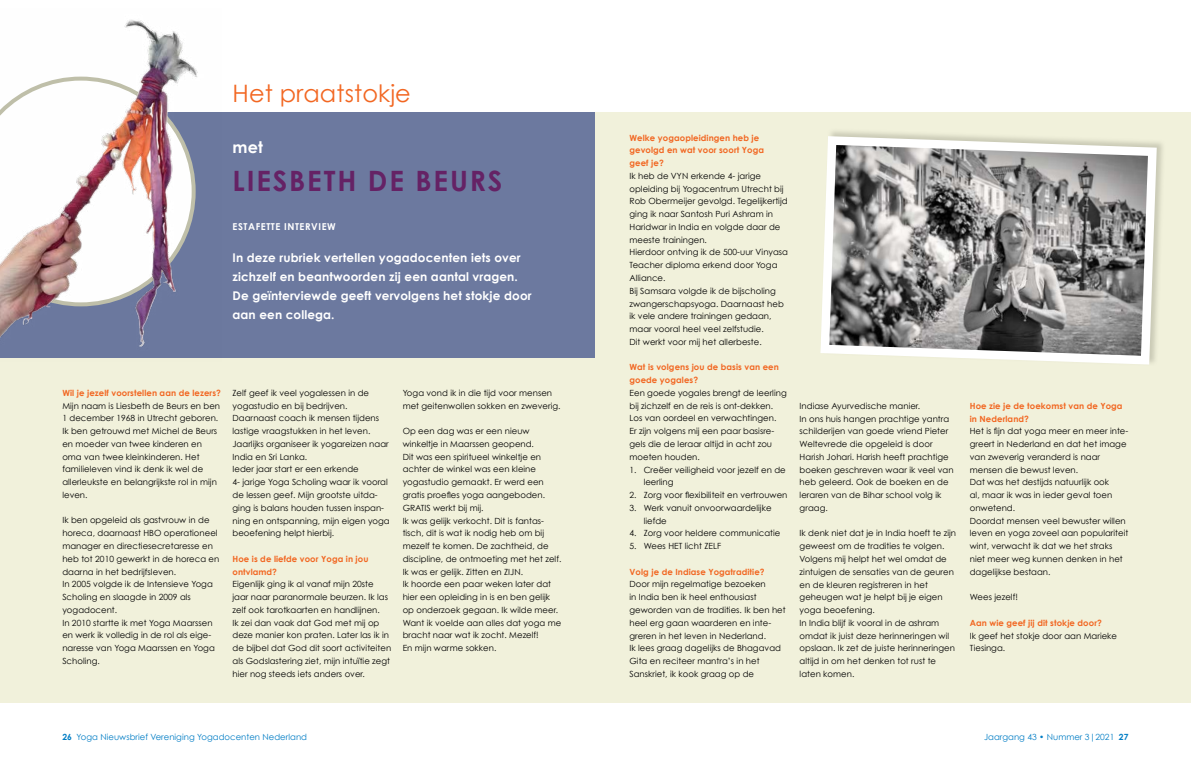
<style>
.page{position:relative;width:1191px;height:766px;background:#fff}
.page>*{position:absolute;margin:0;border:0;box-sizing:border-box;transform-origin:0 0}
.t1{font:700 28px "Century Gothic";letter-spacing:.065em;color:#652265}
.t2{font:24px "Century Gothic";letter-spacing:.005em;color:#f26722}
.t3{font:700 16px "Century Gothic";color:#fff}
.t4{font:700 12px/19.1px "Century Gothic";letter-spacing:.01em;color:#fff}
.t5{font:700 9.5px "Century Gothic";letter-spacing:.06em;color:#fff}
.t6{font:8.5px/12.8px "Century Gothic";letter-spacing:.005em;color:#000}
.t7{font:700 8.5px/12.8px "Century Gothic";letter-spacing:.01em;color:#f26722}
.t8{font:8.5px "Century Gothic";letter-spacing:.005em;color:#007dc5}
.s1{font-weight:700}
</style>
<div class="page">
<div style="left:0;top:112px;width:595px;height:590px;background:#f1f1db"></div>
<div style="left:0;top:112px;width:595px;height:245px;background:#6c799f"></div>
<div style="left:595px;top:112px;width:596px;height:590px;background:#f1f1db"></div>
<img style="left:0;top:20px;width:221px;height:338px">
<div style="left:819px;top:128px;width:346px;height:237px;background:#90907e;opacity:.4"></div>
<svg style="left:820px;top:136px;width:336px;height:228px"></svg>
<img style="left:829px;top:145px;width:319px;height:210px">
<h2 class="t2" style="left:232px;top:79px;width:180px">Het praatstokje</h2>
<h3 class="t3" style="left:232px;top:137px;width:32px">met</h3>
<h1 class="t1" style="left:232px;top:164px;width:271px">LIESBETH DE BEURS</h1>
<p class="t5" style="left:232px;top:220px;width:105px">ESTAFETTE INTERVIEW</p>
<h3 class="t4" style="left:232px;top:247px;width:301px">In deze rubriek vertellen yogadocenten iets over zichzelf en beantwoorden zij een aantal vragen.<br>De geïnterviewde geeft vervolgens het stokje door aan een collega.</h3>
<p class="t7" style="left:62px;top:386px;width:160px">Wil je jezelf voorstellen aan de lezers?</p>
<p class="t6" style="left:62px;top:399px;width:159px">Mijn naam is Liesbeth de Beurs en ben<br>1 december 1968 in Utrecht geboren.<br>Ik ben getrouwd met Michel de Beurs en moeder van twee kinderen en oma van twee kleinkinderen. Het familieleven vind ik denk ik wel de allerleukste en belangrijkste rol in mijn leven.</p>
<p class="t6" style="left:62px;top:513px;width:158px">Ik ben opgeleid als gastvrouw in de horeca, daarnaast HBO operationeel manager en directiesecretaresse en heb tot 2010 gewerkt in de horeca en daarna in het bedrijfsleven.<br>In 2005 volgde ik de Intensieve Yoga<br>Scholing en slaagde in 2009 als yogadocent.<br>In 2010 startte ik met Yoga Maarssen en werk ik volledig in de rol als eige&shy;naresse van Yoga Maarssen en Yoga<br>Scholing.</p>
<p class="t6" style="left:232px;top:386px;width:159px">Zelf geef ik veel yogalessen in de yogastudio en bij bedrijven.<br>Daarnaast coach ik mensen tijdens lastige vraagstukken in het leven.<br>Jaarlijks organiseer ik yogareizen naar India en Sri Lanka.<br>Ieder jaar start er een erkende<br>4- jarige Yoga Scholing waar ik vooral de lessen geef. Mijn grootste uitda&shy;ging is balans houden tussen inspan&shy;ning en ontspanning, mijn eigen yoga beoefening helpt hierbij.</p>
<p class="t7" style="left:232px;top:552px;width:138px">Hoe is de liefde voor Yoga in jou ontvlamd?</p>
<p class="t6" style="left:232px;top:577px;width:160px">Eigenlijk ging ik al vanaf mijn 20ste jaar naar paranormale beurzen. Ik las zelf ook tarotkaarten en handlijnen.<br>Ik zei dan vaak dat God met mij op deze manier kon praten. Later las ik in de bijbel dat God dit soort activiteiten als Godslastering ziet, mijn intuïtie zegt hier nog steeds iets anders over.</p>
<p class="t6" style="left:403px;top:386px;width:159px">Yoga vond ik in die tijd voor mensen met geitenwollen sokken en zweverig.</p>
<p class="t6" style="left:403px;top:424px;width:160px">Op een dag was er een nieuw winkeltje in Maarssen geopend.<br>Dit was een spiritueel winkeltje en achter de winkel was een kleine yogastudio gemaakt. Er werd een gratis proefles yoga aangeboden.<br>GRATIS werkt bij mij.<br>Ik was gelijk verkocht. Dit is fantas&shy;tisch, dit is wat ik nodig heb om bij mezelf te komen. De zachtheid, de discipline, de ontmoeting met het zelf.<br>Ik was er gelijk. Zitten en ZIJN.<br>Ik hoorde een paar weken later dat hier een opleiding in is en ben gelijk op onderzoek gegaan. Ik wilde meer.<br>Want ik voelde aan alles dat yoga me bracht naar wat ik zocht. Mezelf!<br>En mijn warme sokken.</p>
<p class="t7" style="left:629px;top:131px;width:136px">Welke yogaopleidingen heb je gevolgd en wat voor soort Yoga geef je?</p>
<p class="t6" style="left:629px;top:169px;width:160px">Ik heb de VYN erkende 4- jarige opleiding bij Yogacentrum Utrecht bij<br>Rob Obermeijer gevolgd. Tegelijkertijd ging ik naar Santosh Puri Ashram in<br>Haridwar in India en volgde daar de meeste trainingen.<br>Hierdoor ontving ik de 500-uur Vinyasa<br>Teacher diploma erkend door Yoga<br>Alliance.<br>Bij Samsara volgde ik de bijscholing zwangerschapsyoga. Daarnaast heb ik vele andere trainingen gedaan, maar vooral heel veel zelfstudie.<br>Dit werkt voor mij het allerbeste.</p>
<p class="t7" style="left:629px;top:360px;width:151px">Wat is volgens jou de basis van een goede yogales?</p>
<p class="t6" style="left:629px;top:386px;width:159px">Een goede yogales brengt de leerling bij zichzelf en de reis is ont-dekken.<br>Los van oordeel en verwachtingen.<br>Er zijn volgens mij een paar basisre&shy;gels die de leraar altijd in acht zou moeten houden.</p>
<p class="t6" style="left:643px;top:463px;width:144px;text-indent:-14px">1. Creëer veiligheid voor jezelf en de leerling</p>
<p class="t6" style="left:629px;top:488px;width:159px">2. Zorg voor flexibiliteit en vertrouwen</p>
<p class="t6" style="left:643px;top:501px;width:129px;text-indent:-14px">3. Werk vanuit onvoorwaardelijke liefde</p>
<p class="t6" style="left:629px;top:526px;width:152px">4. Zorg voor heldere communicatie</p>
<p class="t6" style="left:629px;top:539px;width:93px">5. Wees HET licht ZELF</p>
<p class="t7" style="left:629px;top:565px;width:137px">Volg je de Indiase Yogatraditie?</p>
<p class="t6" style="left:629px;top:577px;width:158px">Door mijn regelmatige bezoeken<br>in India ben ik heel enthousiast geworden van de tradities. Ik ben het heel erg gaan waarderen en inte&shy;greren in het leven in Nederland.<br>Ik lees graag dagelijks de Bhagavad<br>Gita en reciteer mantra’s in het<br>Sanskriet, ik kook graag op de</p>
<p class="t6" style="left:799px;top:399px;width:155px">Indiase Ayurvedische manier.<br>In ons huis hangen prachtige yantra schilderijen van goede vriend Pieter<br>Weltevrede die opgeleid is door<br>Harish Johari. Harish heeft prachtige boeken geschreven waar ik veel van heb geleerd. Ook de boeken en de leraren van de Bihar school volg ik graag.</p>
<p class="t6" style="left:799px;top:526px;width:158px">Ik denk niet dat je in India hoeft te zijn geweest om de tradities te volgen.<br>Volgens mij helpt het wel omdat de zintuigen de sensaties van de geuren en de kleuren registreren in het geheugen wat je helpt bij je eigen yoga beoefening.<br>In India blijf ik vooral in de ashram omdat ik juist deze herinneringen wil opslaan. Ik zet de juiste herinneringen altijd in om het denken tot rust te laten komen.</p>
<p class="t7" style="left:969px;top:399px;width:154px">Hoe zie je de toekomst van de Yoga in Nederland?</p>
<p class="t6" style="left:969px;top:424px;width:160px">Het is fijn dat yoga meer en meer inte&shy;greert in Nederland en dat het image van zweverig veranderd is naar mensen die bewust leven.<br>Dat was het destijds natuurlijk ook<br>al, maar ik was in ieder geval toen onwetend.<br>Doordat mensen veel bewuster willen leven en yoga zoveel aan populariteit wint, verwacht ik dat we het straks niet meer weg kunnen denken in het dagelijkse bestaan.</p>
<p class="t6" style="left:969px;top:590px;width:50px">Wees jezelf!</p>
<p class="t7" style="left:969px;top:616px;width:134px">Aan wie geef jij dit stokje door?</p>
<p class="t6" style="left:969px;top:628px;width:149px">Ik geef het stokje door aan Marieke<br>Tiesinga.</p>
<p class="t8" style="left:62px;top:732px;width:246px"><span class="s1">26</span> Yoga Nieuwsbrief Vereniging Yogadocenten Nederland</p>
<p class="t8" style="left:984px;top:732px;width:146px">Jaargang 43 • Nummer 3|2021 <span class="s1">27</span></p>
</div>
